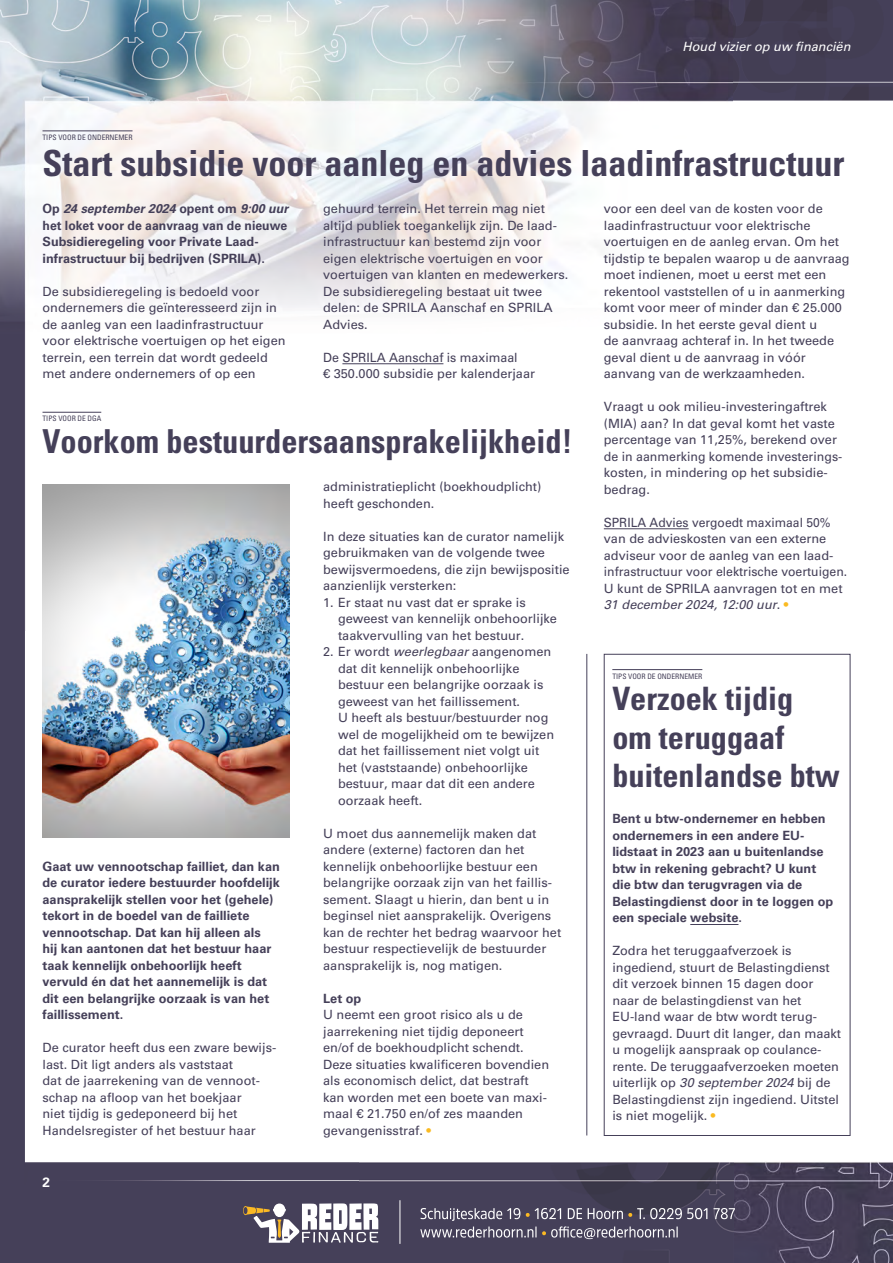
<style>
.page{position:relative;width:893px;height:1263px;background:#fff}
.page>*{position:absolute;margin:0;border:0;box-sizing:border-box;transform-origin:0 0}
.t1{font:700 condensed 36px "Univers LT Std";color:#454059}
.t2{font:700 condensed 33px "Univers LT Std";color:#454059}
.t3{font:700 condensed 32.25px/38.7px "Univers LT Std";color:#454059}
.t4{font:700 13.5px "Univers LT Std";color:#fff}
.t5{font:12.75px/16.5px "Univers LT Std";color:#454059}
.t6{font:700 12.75px/16.5px "Univers LT Std";color:#454059}
.t7{font:12.75px/16.5px "Univers LT Std";color:#454059;scale:.95 1}
.t8{font:italic 12.75px "Univers LT Std";color:#fff}
.t9{font:condensed 7.5px "Univers LT Std";color:#454059}
.s1{font-style:italic}
.s2{color:#faba21}
</style>
<div class="page">
<img style="left:0;top:0;width:893px;height:1263px">
<hr style="left:400px;top:1200px;width:1px;height:44px;background:#fff">
<svg style="left:243px;top:1203px;width:135px;height:40px"></svg>
<svg style="left:713px;top:1208px;width:22px;height:11px"></svg>
<svg style="left:420px;top:1208px;width:287px;height:31px;background:#666175"></svg>
<hr style="left:342px;top:363px;width:101px;height:1px;background:#454059">
<hr style="left:604px;top:528px;width:85px;height:1px;background:#454059">
<hr style="left:43px;top:130px;width:90px;height:1px;background:#454059">
<hr style="left:43px;top:412px;width:58px;height:1px;background:#454059">
<hr style="left:586px;top:654px;width:1px;height:481px;background:#454059">
<div style="left:604px;top:654px;width:246px;height:482px;border:1px solid #454059"></div>
<hr style="left:690px;top:924px;width:48px;height:1px;background:#454059">
<hr style="left:612px;top:669px;width:90px;height:1px;background:#454059">
<img style="left:43px;top:484px;width:246px;height:354px">
<p class="t8" style="left:683px;top:39px;width:169px">Houd vizier op uw financiën</p>
<p class="t9" style="left:43px;top:132px;width:92px">TIPS VOOR DE ONDERNEMER</p>
<h1 class="t1" style="left:43px;top:141px;width:803px">Start subsidie voor aanleg en advies laadinfrastructuur</h1>
<p class="t6" style="left:43px;top:200px;width:247px">Op <span class="s1">24 september 2024</span> opent om <span class="s1">9:00 uur </span>het loket voor de aanvraag van de nieuwe Subsidieregeling voor Private Laad&shy;infrastructuur bij bedrijven (SPRILA).</p>
<p class="t5" style="left:43px;top:283px;width:245px">De subsidieregeling is bedoeld voor ondernemers die geïnteresseerd zijn in de aanleg van een laadinfrastructuur voor elektrische voertuigen op het eigen terrein, een terrein dat wordt gedeeld met andere ondernemers of op een</p>
<p class="t5" style="left:323px;top:200px;width:247px">gehuurd terrein. Het terrein mag niet altijd publiek toegankelijk zijn. De laad&shy;infrastructuur kan bestemd zijn voor eigen elektrische voertuigen en voor voertuigen van klanten en medewerkers.<br>De subsidieregeling bestaat uit twee delen: de SPRILA Aanschaf en SPRILA Advies.</p>
<p class="t5" style="left:323px;top:349px;width:213px">De SPRILA Aanschaf is maximaal<br>€ 350.000 subsidie per kalenderjaar</p>
<p class="t9" style="left:43px;top:414px;width:60px">TIPS VOOR DE DGA</p>
<h2 class="t2" style="left:43px;top:421px;width:531px">Voorkom bestuurdersaansprakelijkheid!</h2>
<p class="t6" style="left:43px;top:858px;width:239px">Gaat uw vennootschap failliet, dan kan de curator iedere bestuurder hoofdelijk aansprakelijk stellen voor het (gehele) tekort in de boedel van de failliete vennootschap. Dat kan hij alleen als<br>hij kan aantonen dat het bestuur haar taak kennelijk onbehoorlijk heeft vervuld én dat het aannemelijk is dat dit een belangrijke oorzaak is van het faillissement.</p>
<p class="t5" style="left:43px;top:1039px;width:235px">De curator heeft dus een zware bewijs&shy;last. Dit ligt anders als vaststaat<br>dat de jaarrekening van de vennoot&shy;schap na afloop van het boekjaar<br>niet tijdig is gedeponeerd bij het Handelsregister of het bestuur haar</p>
<p class="t4" style="left:43px;top:1174px;width:9px">2</p>
<p class="t5" style="left:323px;top:478px;width:220px">administratieplicht (boekhoudplicht) heeft geschonden.</p>
<p class="t5" style="left:323px;top:528px;width:248px">In deze situaties kan de curator namelijk gebruikmaken van de volgende twee bewijsvermoedens, die zijn bewijspositie aanzienlijk versterken:</p>
<p class="t5" style="left:338px;top:594px;width:220px;text-indent:-15px">1. Er staat nu vast dat er sprake is geweest van kennelijk onbehoorlijke taakvervulling van het bestuur.</p>
<p class="t5" style="left:338px;top:643px;width:218px;text-indent:-15px">2. Er wordt <span class="s1">weerlegbaar</span> aangenomen dat dit kennelijk onbehoorlijke bestuur een belangrijke oorzaak is geweest van het faillissement.<br>U heeft als bestuur/bestuurder nog wel de mogelijkheid om te bewijzen dat het faillissement niet volgt uit het (vaststaande) onbehoorlijke bestuur, maar dat dit een andere oorzaak heeft.</p>
<p class="t5" style="left:323px;top:825px;width:240px">U moet dus aannemelijk maken dat andere (externe) factoren dan het kennelijk onbehoorlijke bestuur een belangrijke oorzaak zijn van het faillis&shy;sement. Slaagt u hierin, dan bent u in beginsel niet aansprakelijk. Overigens kan de rechter het bedrag waarvoor het bestuur respectievelijk de bestuurder aansprakelijk is, nog matigen.</p>
<p class="t6" style="left:323px;top:990px;width:40px">Let op</p>
<p class="t5" style="left:323px;top:1006px;width:228px">U neemt een groot risico als u de jaarrekening niet tijdig deponeert en/of de boekhoudplicht schendt.<br>Deze situaties kwalificeren bovendien als economisch delict, dat bestraft kan worden met een boete van maxi&shy;maal € 21.750 en/of zes maanden gevangenisstraf. <span class="s2">•</span></p>
<p class="t5" style="left:604px;top:200px;width:247px">voor een deel van de kosten voor de laadinfrastructuur voor elektrische voertuigen en de aanleg ervan. Om het tijdstip te bepalen waarop u de aanvraag moet indienen, moet u eerst met een rekentool vaststellen of u in aanmerking komt voor meer of minder dan € 25.000 subsidie. In het eerste geval dient u<br>de aanvraag achteraf in. In het tweede geval dient u de aanvraag in vóór aanvang van de werkzaamheden.</p>
<p class="t5" style="left:604px;top:398px;width:240px">Vraagt u ook milieu-investeringaftrek (MIA) aan? In dat geval komt het vaste percentage van 11,25%, berekend over de in aanmerking komende investerings&shy;kosten, in mindering op het subsidie&shy;bedrag.</p>
<p class="t7" style="left:604px;top:514px;width:258px">SPRILA Advies vergoedt maximaal 50% van de advieskosten van een externe adviseur voor de aanleg van een laad&shy;infrastructuur voor elektrische voertuigen.<br>U kunt de SPRILA aanvragen tot en met <span class="s1">31 december 2024, 12:00 uur</span>. <span class="s2">•</span></p>
<p class="t9" style="left:612px;top:671px;width:92px">TIPS VOOR DE ONDERNEMER</p>
<h3 class="t3" style="left:612px;top:679px;width:229px">Verzoek tijdig om teruggaaf buitenlandse btw</h3>
<p class="t6" style="left:612px;top:810px;width:223px">Bent u btw-ondernemer en hebben ondernemers in een andere EU&shy;lidstaat in 2023 aan u buitenlandse btw in rekening gebracht? U kunt die btw dan terugvragen via de<br>Belastingdienst door in te loggen op een speciale website.</p>
<p class="t5" style="left:612px;top:942px;width:230px">Zodra het teruggaafverzoek is ingediend, stuurt de Belastingdienst dit verzoek binnen 15 dagen door naar de belastingdienst van het EU-land waar de btw wordt terug&shy;gevraagd. Duurt dit langer, dan maakt u mogelijk aanspraak op coulance&shy;rente. De teruggaafverzoeken moeten uiterlijk op <span class="s1">30 september 2024</span> bij de Belastingdienst zijn ingediend. Uitstel is niet mogelijk. <span class="s2">•</span></p>
</div>
